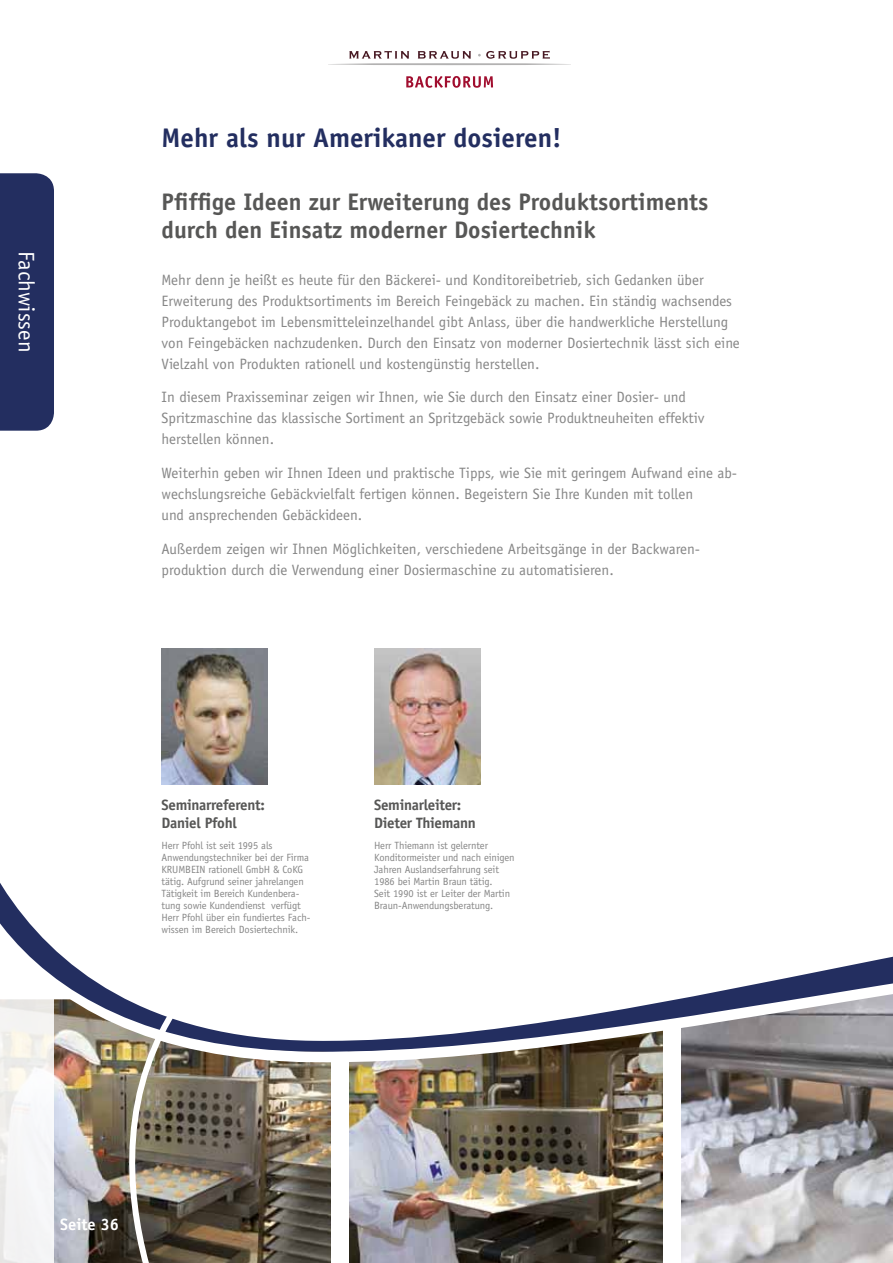
<style>
.page{position:relative;width:893px;height:1263px;background:#fff}
.page>*{position:absolute;margin:0;border:0;box-sizing:border-box;transform-origin:0 0}
.t1{font:700 27px "Officina Sans Std";color:#232e60}
.t2{font:700 24px/28.5px "Officina Sans Std";color:#575756}
.t3{font:22.5px "Officina Sans Std";color:#fff}
.t4{font:700 16.5px "Officina Sans Std";color:#fff}
.t5{font:15px/21px "Officina Sans Std";color:#878787}
.t6{font:700 15px/18px "Officina Sans Std";letter-spacing:-.02em;color:#575756}
.t7{font:10.5px/12px "Officina Sans Std";letter-spacing:-.01em;color:#878787}
</style>
<div class="page">
<div style="left:0;top:173px;width:54px;height:258px;background:#232e60"></div>
<svg style="left:406px;top:76px;width:87px;height:12px"></svg>
<hr style="left:328px;top:63px;width:243px;height:2px;background:#b3b2b2;border-radius:50%">
<svg style="left:349px;top:51px;width:60px;height:8px"></svg>
<svg style="left:418px;top:51px;width:53px;height:8px"></svg>
<svg style="left:478px;top:51px;width:72px;height:8px"></svg>
<img style="left:54px;top:1066px;width:277px;height:197px">
<img style="left:349px;top:1066px;width:314px;height:197px">
<img style="left:681px;top:1066px;width:212px;height:197px">
<svg style="left:0;top:1066px;width:54px;height:197px"></svg>
<img style="left:0;top:1056px;width:893px;height:10px">
<svg style="left:0;top:648px;width:893px;height:408px"></svg>
<img style="left:115px;top:1005px;width:65px;height:258px">
<h3 class="t3" style="left:40px;top:251px;width:103px;rotate:90deg">Fachwissen</h3>
<h1 class="t1" style="left:162px;top:121px;width:402px">Mehr als nur Amerikaner dosieren!</h1>
<h2 class="t2" style="left:162px;top:187px;width:548px">Pfiffige Ideen zur Erweiterung des Produktsortiments durch den Einsatz moderner Dosiertechnik</h2>
<p class="t5" style="left:162px;top:269px;width:580px">Mehr denn je heißt es heute für den Bäckerei- und Konditoreibetrieb, sich Gedanken über Erweiterung des Produktsortiments im Bereich Feingebäck zu machen. Ein ständig wachsendes Produktangebot im Lebensmitteleinzelhandel gibt Anlass, über die handwerkliche Herstellung von Feingebäcken nachzudenken. Durch den Einsatz von moderner Dosiertechnik lässt sich eine Vielzahl von Produkten rationell und kostengünstig herstellen.</p>
<p class="t5" style="left:162px;top:387px;width:544px">In diesem Praxisseminar zeigen wir Ihnen, wie Sie durch den Einsatz einer Dosier- und<br>Spritzmaschine das klassische Sortiment an Spritzgebäck sowie Produktneuheiten effektiv herstellen können.</p>
<p class="t5" style="left:162px;top:463px;width:577px">Weiterhin geben wir Ihnen Ideen und praktische Tipps, wie Sie mit geringem Aufwand eine ab&shy;wechslungsreiche Gebäckvielfalt fertigen können. Begeistern Sie Ihre Kunden mit tollen<br>und ansprechenden Gebäckideen.</p>
<p class="t5" style="left:162px;top:538px;width:540px">Außerdem zeigen wir Ihnen Möglichkeiten, verschiedene Arbeitsgänge in der Backwaren&shy;produktion durch die Verwendung einer Dosiermaschine zu automatisieren.</p>
<p class="t6" style="left:162px;top:796px;width:105px">Seminarreferent:<br>Daniel Pfohl</p>
<p class="t7" style="left:162px;top:839px;width:149px">Herr Pfohl ist seit 1995 als<br>Anwendungstechniker bei der Firma<br>KRUMBEIN</p>
<p class="t7" style="left:162px;top:863px;width:150px;text-indent:47px">rationell GmbH &amp; CoKG tätig. Aufgrund seiner jahrelangen<br>Tätigkeit im Bereich Kundenbera&shy;tung sowie Kundendienst verfügt<br>Herr Pfohl über ein fundiertes Fach&shy;wissen im Bereich Dosiertechnik.</p>
<p class="t6" style="left:374px;top:796px;width:103px">Seminarleiter:<br>Dieter Thiemann</p>
<p class="t7" style="left:374px;top:839px;width:142px">Herr Thiemann ist gelernter<br>Konditormeister und nach einigen<br>Jahren Auslandserfahrung seit<br>1986 bei Martin Braun tätig.<br>Seit 1990 ist er Leiter der Martin<br>Braun-Anwendungsberatung.</p>
<p class="t4" style="left:60px;top:1214px;width:60px">Seite 36</p>
</div>
